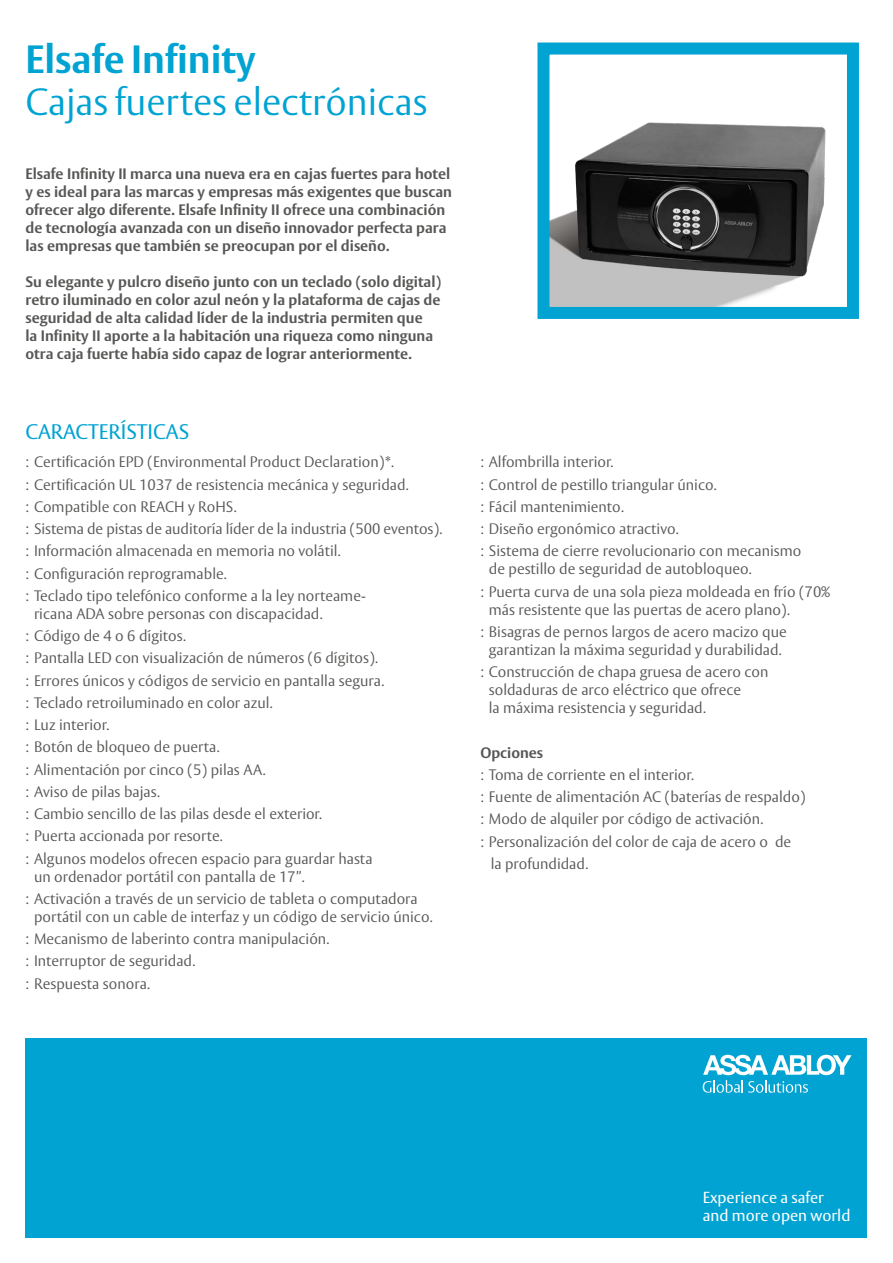
<style>
.page{position:relative;width:893px;height:1263px;background:#fff}
.page>*{position:absolute;margin:0;border:0;box-sizing:border-box;transform-origin:0 0}
.Rubrik_pos{font:700 39px "ASSA Vesta";color:#00a3d2}
.Rubrik_pos-2{font:300 37.5px "ASSA Vesta";color:#00a3d2}
.DS_Heading_3{font:21px "ASSA Vesta";color:#00a3d2}
.t1{font:15.9px/17.7px "ASSA Vesta";color:#fff}
.DS_Brødtekst_Bullets{font:300 15px/18px "ASSA Vesta";color:#575756}
.DS_Brødtekst{font:700 15px/18px "ASSA Vesta";color:#575756}
.DS_Brødtekst_Bullets-2{font:700 15px "ASSA Vesta";color:#575756}
</style>
<div class="page">
<div style="left:26px;top:1038px;width:841px;height:199px;background:#00a3d2"></div>
<svg style="left:703px;top:1055px;width:148px;height:38px"></svg>
<img style="left:550px;top:122px;width:276px;height:184px">
<div style="left:537px;top:43px;width:322px;height:276px;border:12px solid #00a3d2"></div>
<p class="Rubrik_pos" style="left:26px;top:35px;width:231px">Elsafe Infinity</p>
<p class="Rubrik_pos-2" style="left:26px;top:79px;width:404px">Cajas fuertes electrónicas</p>
<p class="DS_Brødtekst" style="left:26px;top:165px;width:428px">Elsafe Infinity II marca una nueva era en cajas fuertes para hotel y es ideal para las marcas y empresas más exigentes que buscan ofrecer algo diferente. Elsafe Infinity II ofrece una combinación de tecnología avanzada con un diseño innovador perfecta para las empresas que también se preocupan por el diseño.</p>
<p class="DS_Brødtekst" style="left:26px;top:273px;width:417px">Su elegante y pulcro diseño junto con un teclado (solo digital) retro iluminado en color azul neón y la plataforma de cajas de seguridad de alta calidad líder de la industria permiten que<br>la Infinity II aporte a la habitación una riqueza como ninguna otra caja fuerte había sido capaz de lograr anteriormente.</p>
<p class="DS_Heading_3" style="left:26px;top:419px;width:166px">CARACTERÍSTICAS</p>
<p class="DS_Brødtekst_Bullets" style="left:26px;top:454px;width:370px">: Certificación EPD (Environmental Product Declaration)*.</p>
<p class="DS_Brødtekst_Bullets" style="left:26px;top:476px;width:385px">: Certificación UL 1037 de resistencia mecánica y seguridad.</p>
<p class="DS_Brødtekst_Bullets" style="left:26px;top:498px;width:213px">: Compatible con REACH y RoHS.</p>
<p class="DS_Brødtekst_Bullets" style="left:26px;top:520px;width:418px">: Sistema de pistas de auditoría líder de la industria (500 eventos).</p>
<p class="DS_Brødtekst_Bullets" style="left:26px;top:543px;width:317px">: Información almacenada en memoria no volátil.</p>
<p class="DS_Brødtekst_Bullets" style="left:26px;top:565px;width:203px">: Configuración reprogramable.</p>
<p class="DS_Brødtekst_Bullets" style="left:34px;top:587px;width:334px;text-indent:-9px">: Teclado tipo telefónico conforme a la ley norteame&shy;ricana ADA sobre personas con discapacidad.</p>
<p class="DS_Brødtekst_Bullets" style="left:26px;top:627px;width:162px">: Código de 4 o 6 dígitos.</p>
<p class="DS_Brødtekst_Bullets" style="left:26px;top:650px;width:354px">: Pantalla LED con visualización de números (6 dígitos).</p>
<p class="DS_Brødtekst_Bullets" style="left:26px;top:672px;width:360px">: Errores únicos y códigos de servicio en pantalla segura.</p>
<p class="DS_Brødtekst_Bullets" style="left:26px;top:694px;width:249px">: Teclado retroiluminado en color azul.</p>
<p class="DS_Brødtekst_Bullets" style="left:26px;top:716px;width:85px">: Luz interior.</p>
<p class="DS_Brødtekst_Bullets" style="left:26px;top:739px;width:196px">: Botón de bloqueo de puerta.</p>
<p class="DS_Brødtekst_Bullets" style="left:26px;top:761px;width:242px">: Alimentación por cinco (5) pilas AA.</p>
<p class="DS_Brødtekst_Bullets" style="left:26px;top:783px;width:136px">: Aviso de pilas bajas.</p>
<p class="DS_Brødtekst_Bullets" style="left:26px;top:805px;width:298px">: Cambio sencillo de las pilas desde el exterior.</p>
<p class="DS_Brødtekst_Bullets" style="left:26px;top:828px;width:199px">: Puerta accionada por resorte.</p>
<p class="DS_Brødtekst_Bullets" style="left:34px;top:850px;width:340px;text-indent:-9px">: Algunos modelos ofrecen espacio para guardar hasta un ordenador portátil con pantalla de 17”.</p>
<p class="DS_Brødtekst_Bullets" style="left:34px;top:890px;width:400px;text-indent:-9px">: Activación a través de un servicio de tableta o computadora portátil con un cable de interfaz y un código de servicio único.</p>
<p class="DS_Brødtekst_Bullets" style="left:26px;top:930px;width:305px">: Mecanismo de laberinto contra manipulación.</p>
<p class="DS_Brødtekst_Bullets" style="left:26px;top:953px;width:171px">: Interruptor de seguridad.</p>
<p class="DS_Brødtekst_Bullets" style="left:26px;top:975px;width:126px">: Respuesta sonora.</p>
<p class="DS_Brødtekst_Bullets" style="left:480px;top:454px;width:135px">: Alfombrilla interior.</p>
<p class="DS_Brødtekst_Bullets" style="left:480px;top:476px;width:238px">: Control de pestillo triangular único.</p>
<p class="DS_Brødtekst_Bullets" style="left:480px;top:498px;width:145px">: Fácil mantenimiento.</p>
<p class="DS_Brødtekst_Bullets" style="left:480px;top:520px;width:200px">: Diseño ergonómico atractivo.</p>
<p class="DS_Brødtekst_Bullets" style="left:489px;top:543px;width:314px;text-indent:-9px">: Sistema de cierre revolucionario con mecanismo de pestillo de seguridad de autobloqueo.</p>
<p class="DS_Brødtekst_Bullets" style="left:489px;top:583px;width:342px;text-indent:-9px">: Puerta curva de una sola pieza moldeada en frío (70% más resistente que las puertas de acero plano).</p>
<p class="DS_Brødtekst_Bullets" style="left:480px;top:623px;width:308px;text-align:center">: Bisagras de pernos largos de acero macizo que garantizan la máxima seguridad y durabilidad.</p>
<p class="DS_Brødtekst_Bullets" style="left:489px;top:663px;width:281px;text-indent:-9px">: Construcción de chapa gruesa de acero con soldaduras de arco eléctrico que ofrece<br>la máxima resistencia y seguridad.</p>
<p class="DS_Brødtekst_Bullets-2" style="left:480px;top:743px;width:64px">Opciones</p>
<p class="DS_Brødtekst_Bullets" style="left:480px;top:766px;width:215px">: Toma de corriente en el interior.</p>
<p class="DS_Brødtekst_Bullets" style="left:480px;top:788px;width:327px">: Fuente de alimentación AC (baterías de respaldo)</p>
<p class="DS_Brødtekst_Bullets" style="left:480px;top:811px;width:285px">: Modo de alquiler por código de activación.</p>
<p class="DS_Brødtekst_Bullets" style="left:480px;top:833px;width:312px">: Personalización del color de caja de acero o de</p>
<p class="DS_Brødtekst_Bullets" style="left:491px;top:855px;width:99px">la profundidad.</p>
<p class="t1" style="left:703px;top:1189px;width:149px">Experience a safer and more open world</p>
</div>
